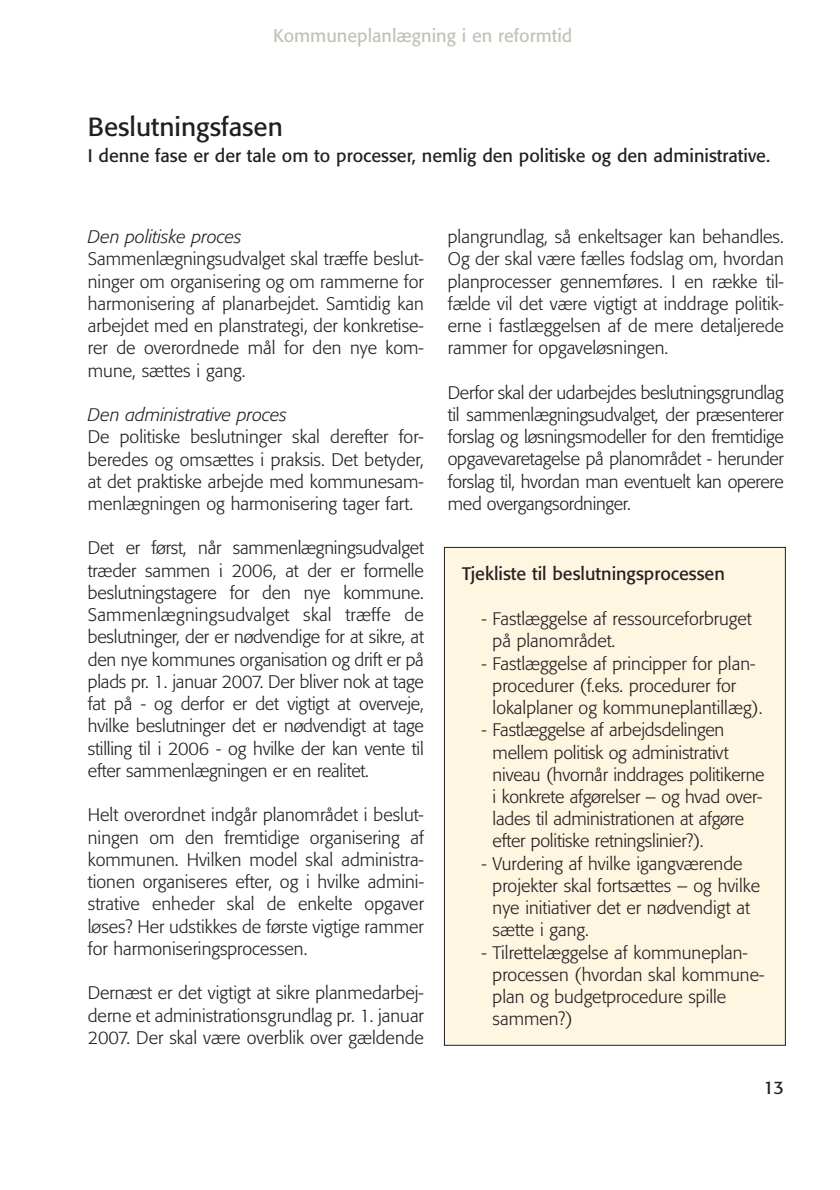
<style>
.page{position:relative;width:840px;height:1190px;background:#fff}
.page>*{position:absolute;margin:0;border:0;box-sizing:border-box;transform-origin:0 0}
.t1{font:26px "Formata";color:#231f20}
.t2{font:300 18px/22.2px "Formata";color:#231f20;text-align:justify}
.t3{font:18px "Formata";color:#231f20}
.t4{font:italic 300 18px "Formata";color:#231f20}
.t5{font:18px "Formata";color:#c3c1b8}
</style>
<div class="page">
<div style="left:444px;top:547px;width:341px;height:498px;background:#fef6e1"></div>
<p class="t5" style="left:273px;top:27px;width:301px">Kommuneplanlægning i en reformtid</p>
<h1 class="t1" style="left:88px;top:115px;width:196px">Beslutningsfasen</h1>
<p class="t3" style="left:88px;top:148px;width:684px">I denne fase er der tale om to processer, nemlig den politiske og den administrative.</p>
<p class="t4" style="left:88px;top:229px;width:155px">Den politiske proces</p>
<p class="t2" style="left:88px;top:249px;width:338px">Sammenlægningsudvalget skal træffe beslut&shy;ninger om organisering og om rammerne for harmonisering af planarbejdet. Samtidig kan arbejdet med en planstrategi, der konkretise&shy;rer de overordnede mål for den nye kom&shy;mune, sættes i gang.</p>
<p class="t4" style="left:88px;top:407px;width:201px">Den administrative proces</p>
<p class="t2" style="left:88px;top:427px;width:338px">De politiske beslutninger skal derefter for&shy;beredes og omsættes i praksis. Det betyder, at det praktiske arbejde med kommunesam&shy;menlægningen og harmonisering tager fart.</p>
<p class="t2" style="left:88px;top:538px;width:338px">Det er først, når sammenlægningsudvalget træder sammen i 2006, at der er formelle beslutningstagere for den nye kommune.<br>Sammenlægningsudvalget skal træffe de beslutninger, der er nødvendige for at sikre, at den nye kommunes organisation og drift er på plads pr. 1. januar 2007. Der bliver nok at tage fat på - og derfor er det vigtigt at overveje, hvilke beslutninger det er nødvendigt at tage stilling til i 2006 - og hvilke der kan vente til efter sammenlægningen er en realitet.</p>
<p class="t2" style="left:88px;top:805px;width:338px">Helt overordnet indgår planområdet i beslut&shy;ningen om den fremtidige organisering af kommunen. Hvilken model skal administra&shy;tionen organiseres efter, og i hvilke admini&shy;strative enheder skal de enkelte opgaver løses? Her udstikkes de første vigtige rammer for harmoniseringsprocessen.</p>
<p class="t2" style="left:88px;top:983px;width:337px">Dernæst er det vigtigt at sikre planmedarbej&shy;derne et administrationsgrundlag pr. 1. januar 2007. Der skal være overblik over gældende</p>
<p class="t2" style="left:448px;top:227px;width:338px">plangrundlag, så enkeltsager kan behandles.<br>Og der skal være fælles fodslag om, hvordan planprocesser gennemføres. I en række til&shy;fælde vil det være vigtigt at inddrage politik&shy;erne i fastlæggelsen af de mere detaljerede rammer for opgaveløsningen.</p>
<p class="t2" style="left:448px;top:383px;width:338px">Derfor skal der udarbejdes beslutningsgrundlag til sammenlægningsudvalget, der præsenterer forslag og løsningsmodeller for den fremtidige opgavevaretagelse på planområdet - herunder forslag til, hvordan man eventuelt kan operere med overgangsordninger.</p>
<p class="t3" style="left:462px;top:565px;width:264px">Tjekliste til beslutningsprocessen</p>
<p class="t2" style="left:493px;top:609px;width:261px;text-indent:-11px">- Fastlæggelse af ressourceforbruget på planområdet.</p>
<p class="t2" style="left:493px;top:653px;width:271px;text-align:left;text-indent:-11px">- Fastlæggelse af principper for plan&shy;procedurer (f.eks. procedurer for lokalplaner og kommuneplantillæg).</p>
<p class="t2" style="left:493px;top:720px;width:273px;text-align:left;text-indent:-11px">- Fastlæggelse af arbejdsdelingen mellem politisk og administrativt niveau (hvornår inddrages politikerne i konkrete afgørelser – og hvad over&shy;lades til administrationen at afgøre efter politiske retningslinier?).</p>
<p class="t2" style="left:493px;top:854px;width:269px;text-align:left;text-indent:-11px">- Vurdering af hvilke igangværende projekter skal fortsættes – og hvilke nye initiativer det er nødvendigt at sætte i gang.</p>
<p class="t2" style="left:493px;top:943px;width:273px;text-align:left;text-indent:-11px">- Tilrettelæggelse af kommuneplan&shy;processen (hvordan skal kommune&shy;plan og budgetprocedure spille sammen?)</p>
<p class="t3" style="left:764px;top:1079px;width:22px">13</p>
</div>
